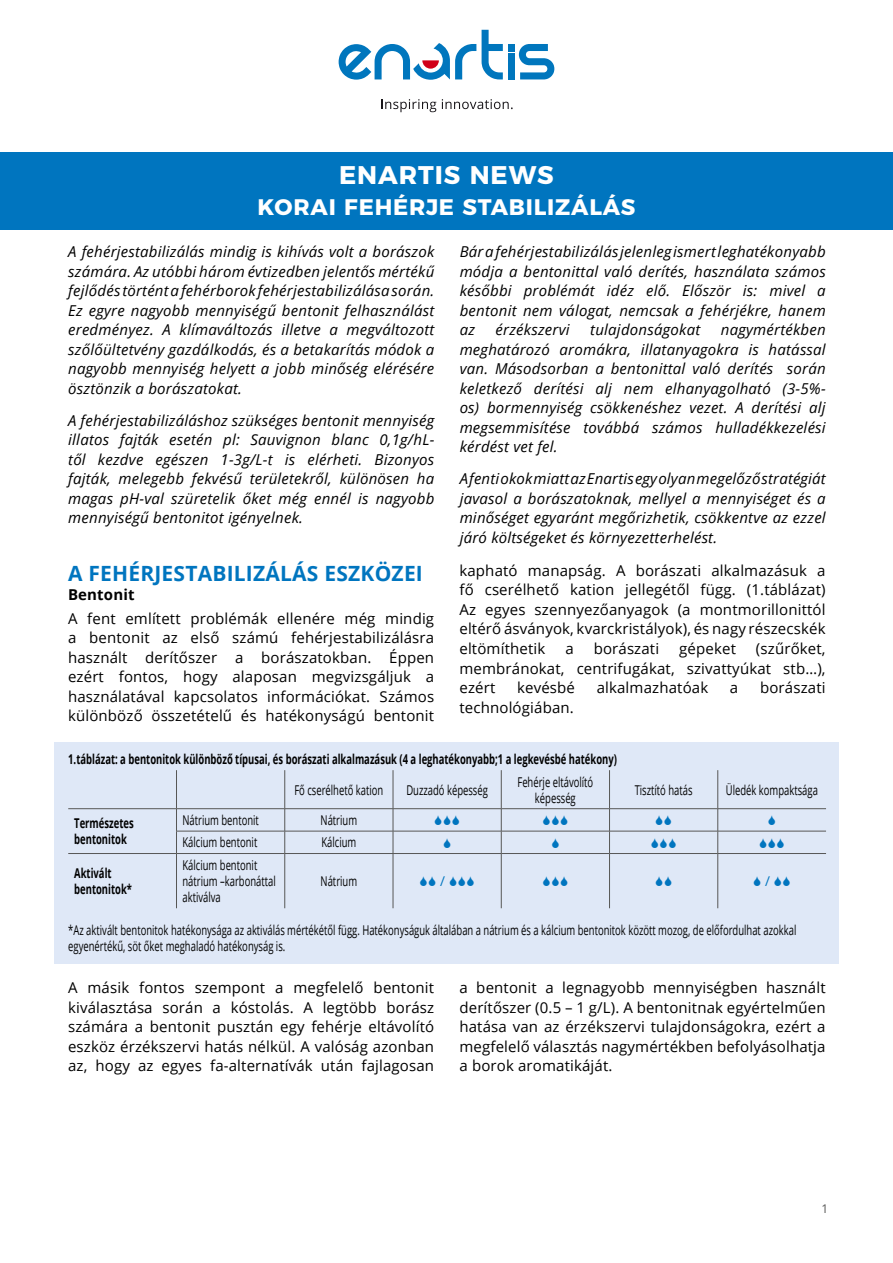
<style>
.page{position:relative;width:893px;height:1263px;background:#fff}
.page>*{position:absolute;margin:0;border:0;box-sizing:border-box;transform-origin:0 0}
.t1{font:700 25.5px "Montserrat";letter-spacing:.035em;color:#fff}
.t2{font:700 22.5px "Montserrat";letter-spacing:.035em;color:#fff}
.t3{font:700 21px "Open Sans";letter-spacing:.01em;color:#0075bf}
.t4{font:italic 15px/19.5px "Open Sans";letter-spacing:.015em;color:#000;text-align:justify}
.t5{font:15px/19.5px "Open Sans";letter-spacing:.01em;color:#000;text-align:justify}
.t6{font:700 15px "Open Sans";letter-spacing:.01em;color:#000}
.t7{font:13.5px/16.2px "Open Sans";color:#000;scale:.7 1}
.t8{font:700 13.5px/16.2px "Open Sans";color:#000;scale:.7 1}
.t9{font:13.5px "Open Sans";color:#0075bf}
.t10{font:12px "Open Sans";color:#575756}
</style>
<div class="page">
<div style="left:0;top:152px;width:893px;height:77px;background:#0075bf"></div>
<div style="left:54px;top:742px;width:784px;height:222px;background:#dfe8f7"></div>
<hr style="left:176px;top:770px;width:1px;height:38px;background:#575756">
<hr style="left:284px;top:770px;width:1px;height:38px;background:#575756">
<hr style="left:393px;top:770px;width:1px;height:38px;background:#575756">
<hr style="left:501px;top:770px;width:1px;height:38px;background:#575756">
<hr style="left:609px;top:770px;width:1px;height:38px;background:#575756">
<hr style="left:717px;top:770px;width:1px;height:38px;background:#575756">
<hr style="left:68px;top:808px;width:108px;height:1px;background:#575756">
<hr style="left:176px;top:808px;width:109px;height:1px;background:#575756">
<hr style="left:285px;top:808px;width:108px;height:1px;background:#575756">
<hr style="left:393px;top:808px;width:108px;height:1px;background:#575756">
<hr style="left:501px;top:808px;width:108px;height:1px;background:#575756">
<hr style="left:609px;top:808px;width:109px;height:1px;background:#575756">
<hr style="left:718px;top:808px;width:108px;height:1px;background:#575756">
<hr style="left:176px;top:831px;width:109px;height:1px;background:#575756">
<svg style="left:176px;top:809px;width:1px;height:44px"></svg>
<hr style="left:285px;top:831px;width:108px;height:1px;background:#575756">
<svg style="left:284px;top:809px;width:1px;height:44px"></svg>
<hr style="left:393px;top:831px;width:108px;height:1px;background:#575756">
<svg style="left:393px;top:809px;width:1px;height:44px"></svg>
<hr style="left:501px;top:831px;width:108px;height:1px;background:#575756">
<svg style="left:501px;top:809px;width:1px;height:44px"></svg>
<hr style="left:609px;top:831px;width:109px;height:1px;background:#575756">
<svg style="left:609px;top:809px;width:1px;height:44px"></svg>
<hr style="left:718px;top:831px;width:108px;height:1px;background:#575756">
<svg style="left:717px;top:809px;width:1px;height:44px"></svg>
<hr style="left:68px;top:853px;width:108px;height:1px;background:#575756">
<hr style="left:176px;top:853px;width:109px;height:1px;background:#575756">
<hr style="left:176px;top:854px;width:1px;height:54px;background:#575756">
<hr style="left:285px;top:853px;width:108px;height:1px;background:#575756">
<hr style="left:284px;top:854px;width:1px;height:54px;background:#575756">
<hr style="left:393px;top:853px;width:108px;height:1px;background:#575756">
<hr style="left:393px;top:854px;width:1px;height:54px;background:#575756">
<hr style="left:501px;top:853px;width:108px;height:1px;background:#575756">
<hr style="left:501px;top:854px;width:1px;height:54px;background:#575756">
<hr style="left:609px;top:853px;width:109px;height:1px;background:#575756">
<hr style="left:609px;top:854px;width:1px;height:54px;background:#575756">
<hr style="left:718px;top:853px;width:108px;height:1px;background:#575756">
<hr style="left:717px;top:854px;width:1px;height:54px;background:#575756">
<svg style="left:381px;top:99px;width:55px;height:13px"></svg>
<svg style="left:442px;top:99px;width:71px;height:10px"></svg>
<svg style="left:482px;top:30px;width:21px;height:49px"></svg>
<div style="left:508px;top:53px;width:7px;height:26px;background:#0076bd"></div>
<div style="left:508px;top:44px;width:7px;height:7px;background:#0076bd"></div>
<svg style="left:519px;top:44px;width:35px;height:35px"></svg>
<svg style="left:339px;top:43px;width:137px;height:37px"></svg>
<h1 class="t1" style="left:339px;top:154px;width:216px">ENARTIS NEWS</h1>
<h2 class="t2" style="left:257px;top:188px;width:380px">KORAI FEHÉRJE STABILIZÁLÁS</h2>
<p class="t4" style="left:68px;top:241px;width:368px">A fehérjestabilizálás mindig is kihívás volt a borászok számára. Az utóbbi három évtizedben jelentős mértékű fejlődés történt a fehérborok fehérjestabilizálása során.<br>Ez egyre nagyobb mennyiségű bentonit felhasználást eredményez. A klímaváltozás illetve a megváltozott szőlőültetvény gazdálkodás, és a betakarítás módok a nagyobb mennyiség helyett a jobb minőség elérésére ösztönzik a borászatokat.</p>
<p class="t4" style="left:68px;top:410px;width:368px">A fehérjestabilizáláshoz szükséges bentonit mennyiség illatos fajták esetén pl: Sauvignon blanc 0,1g/hL&shy;től kezdve egészen 1-3g/L-t is elérheti. Bizonyos fajták, melegebb fekvésű területekről, különösen ha magas pH-val szüretelik őket még ennél is nagyobb mennyiségű bentonitot igényelnek.</p>
<p class="t4" style="left:460px;top:241px;width:368px">Bár a fehérjestabilizálás jelenleg ismert leghatékonyabb módja a bentonittal való derítés, használata számos későbbi problémát idéz elő. Először is: mivel a bentonit nem válogat, nemcsak a fehérjékre, hanem az</p>
<p class="t4" style="left:460px;top:319px;width:368px;text-indent:261px">nagymértékben meghatározó aromákra, illatanyagokra is hatással van. Másodsorban a bentonittal való derítés során keletkező derítési alj nem elhanyagolható (3-5%- os) bormennyiség csökkenéshez vezet. A derítési alj megsemmisítése továbbá számos hulladékkezelési kérdést vet fel.</p>
<p class="t4" style="left:460px;top:469px;width:368px">A fenti okok miatt az Enartis egy olyan megelőző stratégiát javasol a borászatoknak, mellyel a mennyiséget és a minőséget egyaránt megőrizhetik, csökkentve az ezzel járó költségeket és környezetterhelést.</p>
<p class="t4" style="left:496px;top:319px;width:76px">érzékszervi</p>
<p class="t4" style="left:590px;top:319px;width:111px">tulajdonságokat</p>
<h3 class="t3" style="left:68px;top:558px;width:356px">A FEHÉRJESTABILIZÁLÁS ESZKÖZEI</h3>
<p class="t6" style="left:68px;top:584px;width:68px">Bentonit</p>
<p class="t5" style="left:68px;top:608px;width:368px">A fent említett problémák ellenére még mindig a bentonit az első számú fehérjestabilizálásra használt derítőszer a borászatokban. Éppen ezért fontos, hogy alaposan megvizsgáljuk a használatával kapcsolatos információkat. Számos különböző összetételű és hatékonyságú bentonit</p>
<p class="t5" style="left:459px;top:560px;width:368px">kapható manapság. A borászati alkalmazásuk a fő cserélhető kation jellegétől függ. (1.táblázat)<br>Az egyes szennyezőanyagok (a montmorillonittól eltérő ásványok, kvarckristályok), és nagy részecskék eltömíthetik</p>
<p class="t5" style="left:459px;top:638px;width:368px;text-indent:296px">(szűrőket, membránokat, centrifugákat, szivattyúkat stb…), ezért</p>
<p class="t5" style="left:565px;top:638px;width:10px">a</p>
<p class="t5" style="left:594px;top:638px;width:67px">borászati</p>
<p class="t5" style="left:679px;top:638px;width:58px">gépeket</p>
<p class="t5" style="left:517px;top:677px;width:59px">kevésbé</p>
<p class="t5" style="left:597px;top:677px;width:113px">alkalmazhatóak</p>
<p class="t5" style="left:730px;top:677px;width:10px">a</p>
<p class="t5" style="left:760px;top:677px;width:67px">borászati</p>
<p class="t5" style="left:459px;top:697px;width:116px">technológiában.</p>
<p class="t8" style="left:68px;top:751px;width:785px">1.táblázat: a bentonitok különböző típusai, és borászati alkalmazásuk (4 a leghatékonyabb;1 a legkevésbé hatékony)</p>
<p class="t7" style="left:294px;top:781px;width:129px">Fő cserélhető kation</p>
<p class="t7" style="left:406px;top:781px;width:118px">Duzzadó képesség</p>
<p class="t7" style="left:517px;top:773px;width:110px;text-align:center">Fehérje eltávolító képesség</p>
<p class="t7" style="left:635px;top:781px;width:84px">Tisztító hatás</p>
<p class="t7" style="left:726px;top:781px;width:133px">Üledék kompaktsága</p>
<p class="t8" style="left:74px;top:815px;width:86px">Természetes bentonitok</p>
<p class="t7" style="left:182px;top:812px;width:111px">Nátrium bentonit</p>
<p class="t7" style="left:321px;top:812px;width:54px">Nátrium</p>
<p class="t7" style="left:182px;top:834px;width:108px">Kálcium bentonit</p>
<p class="t7" style="left:321px;top:834px;width:51px">Kálcium</p>
<p class="t8" style="left:74px;top:865px;width:84px">Aktivált bentonitok*</p>
<p class="t7" style="left:182px;top:856px;width:135px">Kálcium bentonit nátrium –karbonáttal aktiválva</p>
<p class="t7" style="left:321px;top:873px;width:54px">Nátrium</p>
<p class="t9" style="left:440px;top:872px;width:6px">/</p>
<p class="t9" style="left:765px;top:872px;width:6px">/</p>
<p class="t7" style="left:68px;top:921px;width:1042px">*Az aktivált bentonitok hatékonysága az aktiválás mértékétől függ. Hatékonyságuk általában a nátrium és a kálcium bentonitok között mozog, de előfordulhat azokkal egyenértékű, söt őket meghaladó hatékonyság is.</p>
<p class="t5" style="left:68px;top:978px;width:368px">A másik fontos szempont a megfelelő bentonit kiválasztása során a kóstolás. A legtöbb borász számára a bentonit pusztán egy fehérje eltávolító eszköz érzékszervi hatás nélkül. A valóság azonban az, hogy az egyes fa-alternatívák után fajlagosan</p>
<p class="t5" style="left:459px;top:978px;width:368px">a bentonit a legnagyobb mennyiségben használt derítőszer (0.5 – 1 g/L). A bentonitnak egyértelműen hatása van az érzékszervi tulajdonságokra, ezért a megfelelő választás nagymértékben befolyásolhatja a borok aromatikáját.</p>
<p class="t10" style="left:821px;top:1201px;width:8px">1</p>
</div>
